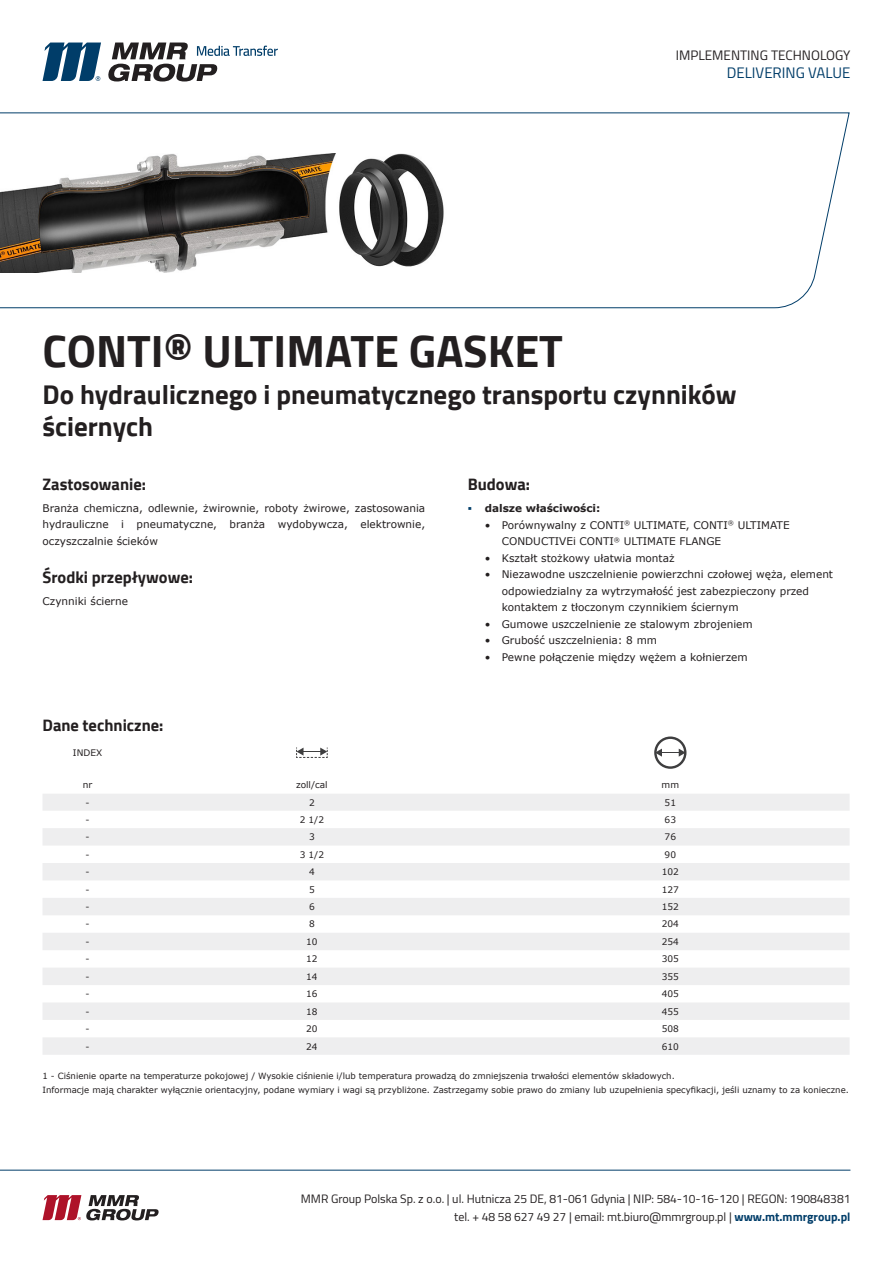
<style>
.page{position:relative;width:893px;height:1263px;background:#fff}
.page>*{position:absolute;margin:0;border:0;box-sizing:border-box;transform-origin:0 0}
.t1{font:700 45px "Cairo";color:#231f20}
.t2{font:700 27px/32.4px "Cairo";color:#231f20}
.t3{font:700 16.5px "Cairo";color:#231f20}
.t4{font:15px "Cairo";color:#003d69}
.t5{font:13.5px "Cairo";color:#231f20}
.t6{font:12px "Cairo";color:#231f20}
.t7{font:10.5px/16.5px "Verdana";color:#231f20}
.t8{font:700 10.5px "Verdana";color:#231f20}
.t9{font:9px "Verdana";color:#231f20}
.t10{font:8.55px "Verdana";color:#231f20}
.s1{font-family:"Lato";font-weight:400;color:#003d69}
.s2{font-weight:700;color:#003d69}
</style>
<div class="page">
<svg style="left:43px;top:43px;width:58px;height:38px"></svg>
<svg style="left:108px;top:43px;width:170px;height:38px"></svg>
<hr style="left:0;top:1170px;width:850px;height:1px;background:#003d69">
<svg style="left:0;top:112px;width:850px;height:196px"></svg>
<svg style="left:43px;top:1195px;width:116px;height:25px"></svg>
<svg style="left:43px;top:794px;width:807px;height:261px;fill:#eeeeef"></svg>
<svg style="left:296px;top:747px;width:32px;height:11px"></svg>
<svg style="left:654px;top:736px;width:32px;height:33px"></svg>
<p class="t1" style="left:43px;top:325px;width:522px">CONTI® ULTIMATE GASKET</p>
<p class="t5" style="left:676px;top:44px;width:176px">IMPLEMENTING TECHNOLOGY</p>
<p class="t4" style="left:727px;top:60px;width:125px">DELIVERING VALUE</p>
<p class="t2" style="left:43px;top:378px;width:696px">Do hydraulicznego i pneumatycznego transportu czynników ściernych</p>
<p class="t3" style="left:43px;top:474px;width:105px">Zastosowanie:</p>
<p class="t7" style="left:43px;top:500px;width:384px;text-align:justify">Branża chemiczna, odlewnie, żwirownie, roboty żwirowe, zastosowania hydrauliczne i pneumatyczne, branża wydobywcza, elektrownie, oczyszczalnie ścieków</p>
<p class="t3" style="left:43px;top:568px;width:152px">Środki przepływowe:</p>
<p class="t7" style="left:43px;top:593px;width:87px">Czynniki ścierne</p>
<p class="t3" style="left:468px;top:474px;width:64px">Budowa:</p>
<p class="t8" style="left:468px;top:501px;width:134px"><span class="s1">▪</span> dalsze właściwości:</p>
<p class="t7" style="left:502px;top:517px;width:289px;text-indent:-17px">• Porównywalny z CONTI<sup>®</sup> ULTIMATE, CONTI<sup>®</sup> ULTIMATE<br>CONDUCTIVEi CONTI<sup>®</sup> ULTIMATE FLANGE</p>
<p class="t7" style="left:485px;top:550px;width:191px">• Kształt stożkowy ułatwia montaż</p>
<p class="t7" style="left:502px;top:566px;width:333px;text-indent:-17px">• Niezawodne uszczelnienie powierzchni czołowej węża, element odpowiedzialny za wytrzymałość jest zabezpieczony przed kontaktem z tłoczonym czynnikiem ściernym</p>
<p class="t7" style="left:485px;top:616px;width:269px">• Gumowe uszczelnienie ze stalowym zbrojeniem</p>
<p class="t7" style="left:485px;top:632px;width:174px">• Grubość uszczelnienia: 8 mm</p>
<p class="t7" style="left:485px;top:649px;width:264px">• Pewne połączenie między wężem a kołnierzem</p>
<p class="t3" style="left:43px;top:715px;width:122px">Dane techniczne:</p>
<p class="t9" style="left:73px;top:747px;width:31px">INDEX</p>
<p class="t9" style="left:83px;top:778px;width:11px">nr</p>
<p class="t9" style="left:296px;top:778px;width:33px">zoll/cal</p>
<p class="t9" style="left:662px;top:778px;width:19px">mm</p>
<p class="t9" style="left:86px;top:796px;width:6px">-</p>
<p class="t9" style="left:309px;top:796px;width:7px">2</p>
<p class="t9" style="left:665px;top:796px;width:13px">51</p>
<p class="t9" style="left:86px;top:813px;width:6px">-</p>
<p class="t9" style="left:300px;top:813px;width:26px">2 1/2</p>
<p class="t9" style="left:665px;top:813px;width:13px">63</p>
<p class="t9" style="left:86px;top:831px;width:6px">-</p>
<p class="t9" style="left:309px;top:831px;width:7px">3</p>
<p class="t9" style="left:665px;top:831px;width:13px">76</p>
<p class="t9" style="left:86px;top:848px;width:6px">-</p>
<p class="t9" style="left:300px;top:848px;width:26px">3 1/2</p>
<p class="t9" style="left:665px;top:848px;width:13px">90</p>
<p class="t9" style="left:86px;top:866px;width:6px">-</p>
<p class="t9" style="left:309px;top:866px;width:7px">4</p>
<p class="t9" style="left:662px;top:866px;width:19px">102</p>
<p class="t9" style="left:86px;top:883px;width:6px">-</p>
<p class="t9" style="left:309px;top:883px;width:7px">5</p>
<p class="t9" style="left:662px;top:883px;width:19px">127</p>
<p class="t9" style="left:86px;top:900px;width:6px">-</p>
<p class="t9" style="left:309px;top:900px;width:7px">6</p>
<p class="t9" style="left:662px;top:900px;width:19px">152</p>
<p class="t9" style="left:86px;top:918px;width:6px">-</p>
<p class="t9" style="left:309px;top:918px;width:7px">8</p>
<p class="t9" style="left:662px;top:918px;width:19px">204</p>
<p class="t9" style="left:86px;top:935px;width:6px">-</p>
<p class="t9" style="left:306px;top:935px;width:13px">10</p>
<p class="t9" style="left:662px;top:935px;width:19px">254</p>
<p class="t9" style="left:86px;top:953px;width:6px">-</p>
<p class="t9" style="left:306px;top:953px;width:13px">12</p>
<p class="t9" style="left:662px;top:953px;width:19px">305</p>
<p class="t9" style="left:86px;top:970px;width:6px">-</p>
<p class="t9" style="left:306px;top:970px;width:13px">14</p>
<p class="t9" style="left:662px;top:970px;width:19px">355</p>
<p class="t9" style="left:86px;top:988px;width:6px">-</p>
<p class="t9" style="left:306px;top:988px;width:13px">16</p>
<p class="t9" style="left:662px;top:988px;width:19px">405</p>
<p class="t9" style="left:86px;top:1005px;width:6px">-</p>
<p class="t9" style="left:306px;top:1005px;width:13px">18</p>
<p class="t9" style="left:662px;top:1005px;width:19px">455</p>
<p class="t9" style="left:86px;top:1023px;width:6px">-</p>
<p class="t9" style="left:306px;top:1023px;width:13px">20</p>
<p class="t9" style="left:662px;top:1023px;width:19px">508</p>
<p class="t9" style="left:86px;top:1040px;width:6px">-</p>
<p class="t9" style="left:306px;top:1040px;width:13px">24</p>
<p class="t9" style="left:662px;top:1040px;width:19px">610</p>
<p class="t10" style="left:43px;top:1070px;width:634px">1 - Ciśnienie oparte na temperaturze pokojowej / Wysokie ciśnienie i/lub temperatura prowadzą do zmniejszenia trwałości elementów składowych.</p>
<p class="t10" style="left:43px;top:1084px;width:808px">Informacje mają charakter wyłącznie orientacyjny, podane wymiary i wagi są przybliżone. Zastrzegamy sobie prawo do zmiany lub uzupełnienia specyfikacji, jeśli uznamy to za konieczne.</p>
<p class="t6" style="left:301px;top:1188px;width:551px">MMR Group Polska Sp. z o.o. | ul. Hutnicza 25 DE, 81-061 Gdynia | NIP: 584-10-16-120 | REGON: 190848381</p>
<p class="t6" style="left:454px;top:1206px;width:398px">tel. + 48 58 627 49 27 | email: mt.biuro@mmrgroup.pl | <span class="s2">www.mt.mmrgroup.pl</span></p>
</div>
